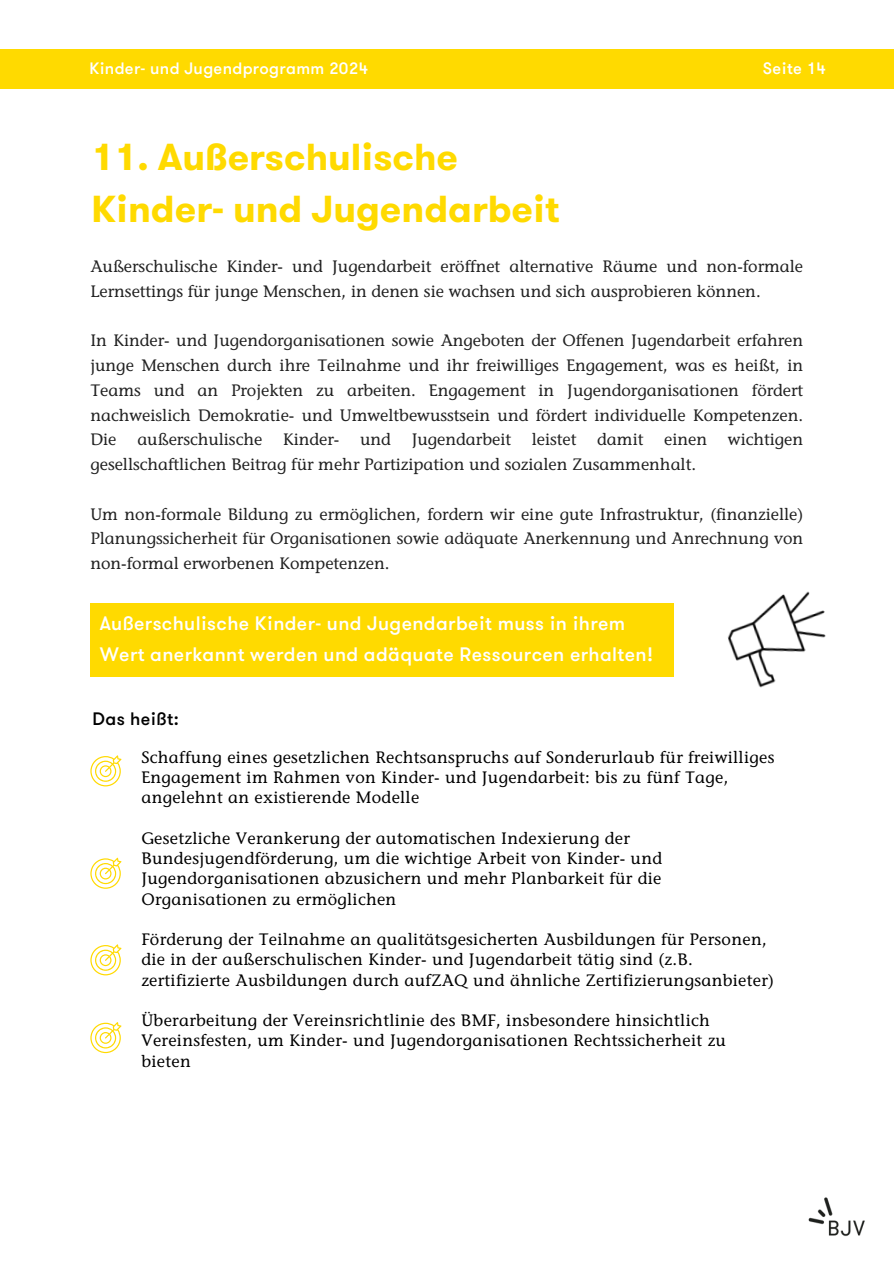
<style>
.page{position:relative;width:894px;height:1264px;background:#fff}
.page>*{position:absolute;margin:0;border:0;box-sizing:border-box;transform-origin:0 0}
.t1{font:700 37.5px/51.8px "GT Walsheim";color:#ffda00}
.t2{font:500 19.5px/31.5px "GT Walsheim";letter-spacing:.02em;color:#fff}
.t3{font:500 18px "GT Walsheim";letter-spacing:.02em;color:#000}
.t4{font:500 16.5px/24.8px "Stone Informal Std";color:#222;text-align:justify}
.t5{font:500 16.5px/20.2px "Stone Informal Std";letter-spacing:.02em;color:#000}
.t6{font:500 16.5px "GT Walsheim";letter-spacing:.02em;color:#fff}
</style>
<div class="page">
<img style="left:808px;top:1197px;width:57px;height:40px">
<div style="left:0;top:49px;width:893px;height:40px;background:#ffda00"></div>
<div style="left:90px;top:603px;width:583px;height:73px;background:#ffda00"></div>
<svg style="left:90px;top:944px;width:31px;height:31px"></svg>
<svg style="left:90px;top:857px;width:31px;height:31px"></svg>
<svg style="left:90px;top:1022px;width:31px;height:31px"></svg>
<svg style="left:90px;top:755px;width:31px;height:31px"></svg>
<img style="left:727px;top:591px;width:99px;height:97px">
<h1 class="t6" style="left:89px;top:58px;width:280px">Kinder- und Jugendprogramm 2024</h1>
<p class="t6" style="left:762px;top:58px;width:65px">Seite 14</p>
<p class="t1" style="left:91px;top:131px;width:469px">11. Außerschulische<br>Kinder- und Jugendarbeit</p>
<p class="t4" style="left:90px;top:256px;width:714px">Außerschulische Kinder- und Jugendarbeit eröffnet alternative Räume und non-formale<br>Lernsettings für junge Menschen, in denen sie wachsen und sich ausprobieren können.</p>
<p class="t4" style="left:90px;top:330px;width:714px">In Kinder- und Jugendorganisationen sowie Angeboten der Offenen Jugendarbeit erfahren junge Menschen durch ihre Teilnahme und ihr freiwilliges Engagement, was es heißt, in Teams und an Projekten zu arbeiten. Engagement in Jugendorganisationen fördert nachweislich Demokratie- und Umweltbewusstsein und fördert individuelle Kompetenzen.<br>Die</p>
<p class="t4" style="left:137px;top:429px;width:126px">außerschulische</p>
<p class="t4" style="left:283px;top:429px;width:58px">Kinder-</p>
<p class="t4" style="left:360px;top:429px;width:32px">und</p>
<p class="t4" style="left:411px;top:429px;width:101px">Jugendarbeit</p>
<p class="t4" style="left:531px;top:429px;width:46px">leistet</p>
<p class="t4" style="left:597px;top:429px;width:48px">damit</p>
<p class="t4" style="left:664px;top:429px;width:44px">einen</p>
<p class="t4" style="left:727px;top:429px;width:77px">wichtigen</p>
<p class="t4" style="left:90px;top:454px;width:607px">gesellschaftlichen Beitrag für mehr Partizipation und sozialen Zusammenhalt.</p>
<p class="t4" style="left:90px;top:503px;width:714px">Um non-formale Bildung zu ermöglichen, fordern wir eine gute Infrastruktur, (finanzielle)<br>Planungssicherheit für Organisationen sowie adäquate Anerkennung und Anrechnung von non-formal erworbenen Kompetenzen.</p>
<h2 class="t2" style="left:100px;top:607px;width:554px">Außerschulische Kinder- und Jugendarbeit muss in ihrem<br>Wert anerkannt werden und adäquate Ressourcen erhalten!</h2>
<h2 class="t3" style="left:93px;top:706px;width:88px">Das heißt:</h2>
<p class="t5" style="left:141px;top:748px;width:634px">Schaffung eines gesetzlichen Rechtsanspruchs auf Sonderurlaub für freiwilliges<br>Engagement im Rahmen von Kinder- und Jugendarbeit: bis zu fünf Tage, angelehnt an existierende Modelle</p>
<p class="t5" style="left:141px;top:829px;width:522px">Gesetzliche Verankerung der automatischen Indexierung der Bundesjugendförderung, um die wichtige Arbeit von Kinder- und Jugendorganisationen abzusichern und mehr Planbarkeit für die Organisationen zu ermöglichen</p>
<p class="t5" style="left:141px;top:931px;width:634px">Förderung der Teilnahme an qualitätsgesicherten Ausbildungen für Personen, die in der außerschulischen Kinder- und Jugendarbeit tätig sind (z.B. zertifizierte Ausbildungen durch aufZAQ und ähnliche Zertifizierungsanbieter)</p>
<p class="t5" style="left:141px;top:1012px;width:586px">Überarbeitung der Vereinsrichtlinie des BMF, insbesondere hinsichtlich<br>Vereinsfesten, um Kinder- und Jugendorganisationen Rechtssicherheit zu bieten</p>
</div>
